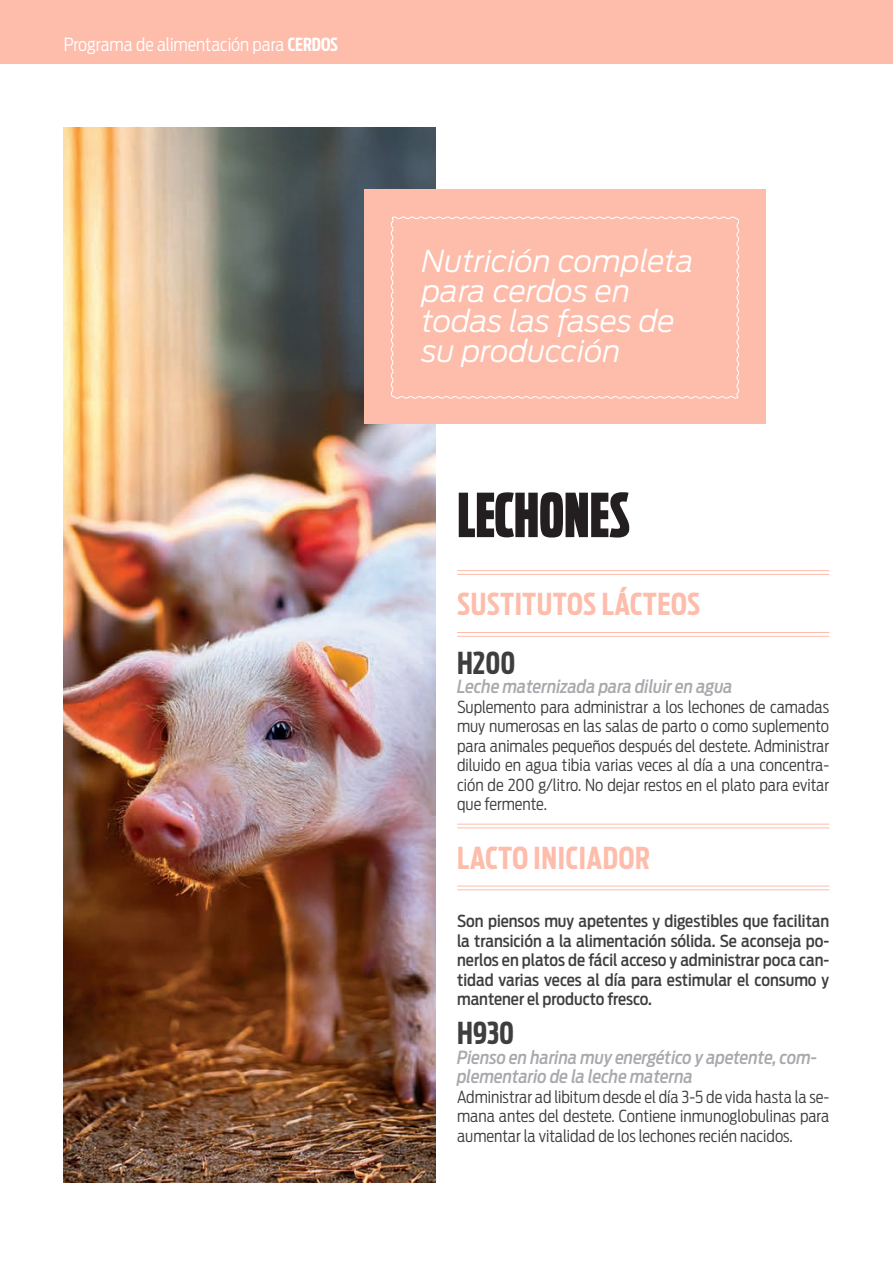
<style>
.page{position:relative;width:893px;height:1263px;background:#fff}
.page>*{position:absolute;margin:0;border:0;box-sizing:border-box;transform-origin:0 0}
.t1{font:900 60px "Ford Antenna Comp";color:#231f20}
.t2{font:italic 300 30px/30px "Ford Antenna";color:#fff}
.t3{font:700 30px "Ford Antenna Extra Cond";letter-spacing:.025em;color:#febcab}
.t4{font:700 30px "Ford Antenna Extra Cond";color:#3e3e3f}
.t5{font:italic 500 18px/19.5px "Ford Antenna Cond";color:#a8a9ad}
.t6{font:300 18px "Antenna Cond";color:#fff}
.t7{font:300 16.5px/19.5px "Ford Antenna Cond";color:#3e3e3f;text-align:justify}
.t8{font:500 16.5px/19.5px "Ford Antenna Cond";color:#3e3e3f;text-align:justify}
.s1{font-family:"Antenna Extra Cond";font-weight:700}
</style>
<div class="page">
<div style="left:0;top:0;width:893px;height:64px;background:#febcab"></div>
<hr style="left:457px;top:570px;width:372px;height:1px;background:#febcab">
<hr style="left:457px;top:574px;width:372px;height:1px;background:#febcab">
<hr style="left:457px;top:632px;width:372px;height:1px;background:#febcab">
<hr style="left:457px;top:636px;width:372px;height:1px;background:#febcab">
<hr style="left:457px;top:824px;width:372px;height:1px;background:#febcab">
<hr style="left:457px;top:827px;width:372px;height:1px;background:#febcab">
<hr style="left:457px;top:886px;width:372px;height:1px;background:#febcab">
<hr style="left:457px;top:889px;width:372px;height:1px;background:#febcab">
<img style="left:64px;top:128px;width:372px;height:1054px">
<div style="left:364px;top:189px;width:401px;height:234px;background:#febcab"></div>
<svg style="left:390px;top:216px;width:349px;height:183px"></svg>
<p class="t6" style="left:64px;top:34px;width:276px">Programa de alimentación para <span class="s1">CERDOS</span></p>
<h2 class="t2" style="left:422px;top:242px;width:274px">Nutrición completa para cerdos en todas las fases de su producción</h2>
<h1 class="t1" style="left:457px;top:462px;width:175px">LECHONES</h1>
<h2 class="t3" style="left:457px;top:578px;width:245px">SUSTITUTOS LÁCTEOS</h2>
<h2 class="t4" style="left:457px;top:636px;width:60px">H200</h2>
<p class="t5" style="left:457px;top:675px;width:277px">Leche maternizada para diluir en agua</p>
<p class="t7" style="left:457px;top:695px;width:374px">Suplemento para administrar a los lechones de camadas muy numerosas en las salas de parto o como suplemento para animales pequeños después del destete. Administrar diluido en agua tibia varias veces al día a una concentra&shy;ción de 200 g/litro. No dejar restos en el plato para evitar que fermente.</p>
<h2 class="t3" style="left:457px;top:831px;width:194px">LACTO INICIADOR</h2>
<p class="t8" style="left:457px;top:909px;width:374px">Son piensos muy apetentes y digestibles que facilitan la transición a la alimentación sólida. Se aconseja po&shy;nerlos en platos de fácil acceso y administrar poca can&shy;tidad varias veces al día para estimular el consumo y mantener el producto fresco.</p>
<h2 class="t4" style="left:457px;top:1007px;width:59px">H930</h2>
<p class="t5" style="left:457px;top:1045px;width:361px">Pienso en harina muy energético y apetente, com&shy;plementario de la leche materna</p>
<p class="t7" style="left:457px;top:1085px;width:374px">Administrar ad libitum desde el día 3-5 de vida hasta la se&shy;mana antes del destete. Contiene inmunoglobulinas para aumentar la vitalidad de los lechones recién nacidos.</p>
</div>
